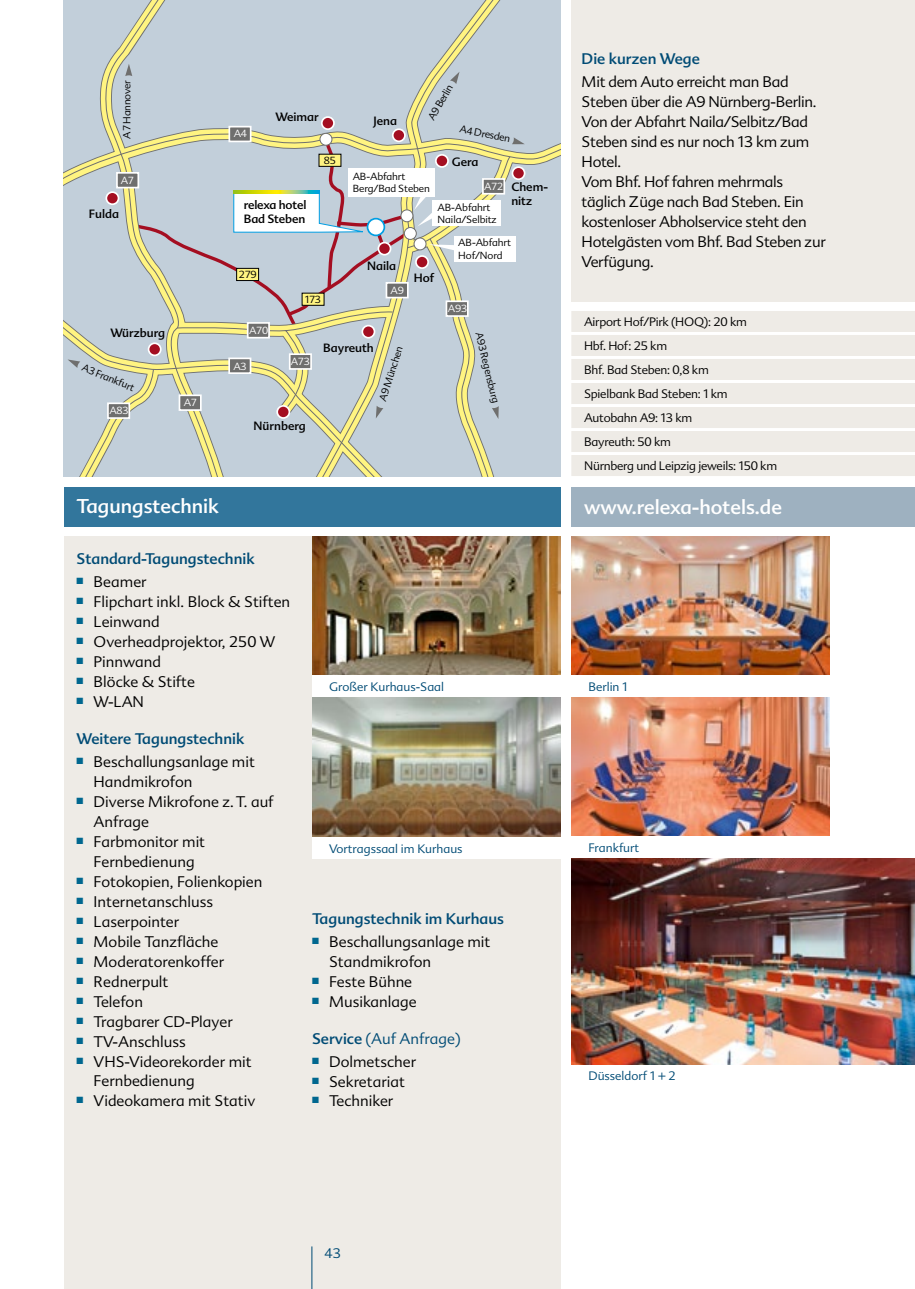
<style>
.page{position:relative;width:915px;height:1289px;background:#fff}
.page>*{position:absolute;margin:0;border:0;box-sizing:border-box;transform-origin:0 0}
.t1{font:19.5px "Advert";color:#fff}
.t2{font:300 15px/20px "Advert";color:#000}
.t3{font:300 15px/20px "Advert";letter-spacing:-.02em;color:#000}
.t4{font:15px "Advert";color:#004b75}
.t5{font:300 15px "Advert";color:#004b75}
.t6{font:300 13.5px "Advert";color:#004b75}
.t7{font:300 12px/24px "Advert";letter-spacing:-.02em;color:#000}
.t8{font:300 12px "Advert";color:#004b75}
.t9{font:11.7px/14.1px "Advert";color:#000}
.t10{font:300 10.2px "Advert";letter-spacing:-.025em;color:#000}
.t11{font:300 10.05px/12.1px "Advert";letter-spacing:-.01em;color:#000}
.t12{font:300 10.05px "Advert";letter-spacing:-.025em;color:#fff}
.s1{font-weight:300;font-size:10.05px;color:#fff}
.s2{font-weight:400}
</style>
<div class="page">
<div style="left:571px;top:0;width:343px;height:301px;background:#eeebe6"></div>
<div style="left:64px;top:536px;width:496px;height:752px;background:#eeebe6"></div>
<div style="left:64px;top:486px;width:496px;height:40px;background:#32769c"></div>
<div style="left:571px;top:486px;width:343px;height:40px;background:#9eb1c0"></div>
<div style="left:571px;top:311px;width:343px;height:21px;background:#eeebe6"></div>
<div style="left:571px;top:335px;width:343px;height:21px;background:#eeebe6"></div>
<div style="left:571px;top:359px;width:343px;height:21px;background:#eeebe6"></div>
<div style="left:571px;top:383px;width:343px;height:21px;background:#eeebe6"></div>
<div style="left:571px;top:407px;width:343px;height:21px;background:#eeebe6"></div>
<div style="left:571px;top:431px;width:343px;height:21px;background:#eeebe6"></div>
<div style="left:571px;top:455px;width:343px;height:21px;background:#eeebe6"></div>
<hr style="left:311px;top:1246px;width:1px;height:42px;background:#004b75">
<img style="left:571px;top:858px;width:343px;height:207px">
<img style="left:571px;top:697px;width:258px;height:139px">
<img style="left:571px;top:536px;width:258px;height:139px">
<img style="left:312px;top:536px;width:248px;height:139px">
<img style="left:312px;top:696px;width:248px;height:141px">
<div style="left:312px;top:837px;width:248px;height:22px;background:#fff"></div>
<div style="left:312px;top:675px;width:248px;height:21px;background:#fff"></div>
<div style="left:64px;top:0;width:496px;height:476px;background:#c2cfda"></div>
<div style="left:95px;top:0;width:136px;height:86px;background:#c2cfda"></div>
<div style="left:292px;top:0;width:263px;height:476px;background:#c2cfda"></div>
<div style="left:64px;top:86px;width:496px;height:169px;background:#c2cfda"></div>
<div style="left:64px;top:97px;width:496px;height:145px;background:#c2cfda"></div>
<div style="left:228px;top:126px;width:23px;height:16px;background:#6f6f6e;border:2px solid #fff"></div>
<svg style="left:104px;top:0;width:118px;height:131px;background:#c4cfcf"></svg>
<div style="left:305px;top:0;width:241px;height:476px;background:#c2cfda"></div>
<svg style="left:64px;top:131px;width:462px;height:345px;background:#c8cfc9"></svg>
<div style="left:482px;top:178px;width:23px;height:17px;background:#6f6f6e;border:2px solid #fff"></div>
<p class="t10" style="left:121px;top:138px;width:60px;rotate:-90deg">A7 Hannover</p>
<p class="t12" style="left:121px;top:174px;width:15px">A7</p>
<p class="t9" style="left:89px;top:207px;width:32px">Fulda</p>
<p class="t9" style="left:110px;top:325px;width:56px">Würzburg</p>
<p class="t11" style="left:85px;top:361px;width:57px;rotate:22deg">A3 Frankfurt</p>
<p class="t12" style="left:109px;top:404px;width:21px">A83</p>
<p class="t12" style="left:184px;top:396px;width:15px">A7</p>
<p class="t12" style="left:234px;top:128px;width:15px">A4</p>
<p class="t9" style="left:275px;top:110px;width:45px">Weimar</p>
<p class="t9" style="left:373px;top:113px;width:25px">Jena</p>
<p class="t11" style="left:324px;top:155px;width:14px">85</p>
<p class="t11" style="left:425px;top:116px;width:41px;rotate:-60deg">A9 Berlin</p>
<p class="t11" style="left:460px;top:123px;width:53px;rotate:11deg">A4 Dresden</p>
<p class="t9" style="left:451px;top:155px;width:28px">Gera</p>
<p class="t9" style="left:244px;top:197px;width:64px">relexa hotel<br>Bad Steben</p>
<p class="t11" style="left:239px;top:268px;width:19px">279</p>
<p class="t11" style="left:304px;top:293px;width:18px">173</p>
<p class="t11" style="left:352px;top:170px;width:79px">AB-Abfahrt<br>Berg/Bad Steben</p>
<p class="t9" style="left:367px;top:259px;width:31px">Naila</p>
<p class="t9" style="left:511px;top:180px;width:38px;text-indent:-27px"><span class="s1">A72</span> Chem&shy;nitz</p>
<p class="t11" style="left:437px;top:201px;width:61px">AB-Abfahrt<br>Naila/Selbitz</p>
<p class="t11" style="left:458px;top:237px;width:54px">AB-Abfahrt<br>Hof/Nord</p>
<p class="t12" style="left:390px;top:284px;width:15px">A9</p>
<p class="t9" style="left:414px;top:271px;width:22px">Hof</p>
<p class="t12" style="left:448px;top:302px;width:21px">A93</p>
<p class="t12" style="left:249px;top:324px;width:21px">A70</p>
<p class="t12" style="left:233px;top:360px;width:15px">A3</p>
<p class="t12" style="left:291px;top:355px;width:21px">A73</p>
<p class="t9" style="left:253px;top:418px;width:54px">Nürnberg</p>
<p class="t9" style="left:323px;top:340px;width:52px">Bayreuth</p>
<p class="t11" style="left:376px;top:398px;width:58px;rotate:-72deg">A9 München</p>
<p class="t10" style="left:484px;top:331px;width:74px;rotate:76deg">A93 Regensburg</p>
<h1 class="t1" style="left:77px;top:494px;width:144px">Tagungstechnik</h1>
<p class="t4" style="left:581px;top:49px;width:120px">Die kurzen Wege</p>
<p class="t3" style="left:581px;top:71px;width:245px">Mit dem Auto erreicht man Bad<br>Steben über die A9 Nürnberg-Berlin.<br>Von der Abfahrt Naila/Selbitz/Bad<br>Steben sind es nur noch 13 km zum<br>Hotel.<br>Vom Bhf. Hof fahren mehrmals täglich Züge nach Bad Steben. Ein kostenloser Abholservice steht den<br>Hotelgästen vom Bhf. Bad Steben zur<br>Verfügung.</p>
<p class="t7" style="left:584px;top:309px;width:194px">Airport Hof/Pirk (HOQ): 20 km<br>Hbf. Hof: 25 km<br>Bhf. Bad Steben: 0,8 km<br>Spielbank Bad Steben: 1 km<br>Autobahn A9: 13 km<br>Bayreuth: 50 km<br>Nürnberg und Leipzig jeweils: 150 km</p>
<h1 class="t1" style="left:584px;top:495px;width:199px">www.relexa-hotels.de</h1>
<p class="t4" style="left:77px;top:549px;width:179px">Standard-Tagungstechnik</p>
<p class="t2" style="left:77px;top:571px;width:72px"><sup>■</sup> Beamer</p>
<p class="t2" style="left:77px;top:591px;width:215px"><sup>■</sup> Flipchart inkl. Block &amp; Stiften</p>
<p class="t2" style="left:77px;top:611px;width:85px"><sup>■</sup> Leinwand</p>
<p class="t2" style="left:77px;top:631px;width:200px"><sup>■</sup> Overheadprojektor, 250 W</p>
<p class="t2" style="left:77px;top:651px;width:86px"><sup>■</sup> Pinnwand</p>
<p class="t2" style="left:77px;top:671px;width:120px"><sup>■</sup> Blöcke &amp; Stifte</p>
<p class="t2" style="left:77px;top:691px;width:69px"><sup>■</sup> W-LAN</p>
<p class="t4" style="left:77px;top:729px;width:169px">Weitere Tagungstechnik</p>
<p class="t2" style="left:94px;top:751px;width:163px;text-indent:-17px"><sup>■</sup> Beschallungsanlage mit<br>Handmikrofon</p>
<p class="t2" style="left:94px;top:791px;width:181px;text-indent:-17px"><sup>■</sup> Diverse Mikrofone z.T. auf<br>Anfrage</p>
<p class="t2" style="left:77px;top:831px;width:130px;text-align:center"><sup>■</sup> Farbmonitor mit<br>Fernbedienung</p>
<p class="t2" style="left:77px;top:871px;width:187px"><sup>■</sup> Fotokopien, Folienkopien</p>
<p class="t2" style="left:77px;top:891px;width:138px"><sup>■</sup> Internetanschluss</p>
<p class="t2" style="left:77px;top:911px;width:104px"><sup>■</sup> Laserpointer</p>
<p class="t2" style="left:77px;top:931px;width:143px"><sup>■</sup> Mobile Tanzfläche</p>
<p class="t2" style="left:77px;top:951px;width:149px"><sup>■</sup> Moderatorenkoffer</p>
<p class="t2" style="left:77px;top:971px;width:93px"><sup>■</sup> Rednerpult</p>
<p class="t2" style="left:77px;top:991px;width:68px"><sup>■</sup> Telefon</p>
<p class="t2" style="left:77px;top:1011px;width:158px"><sup>■</sup> Tragbarer CD-Player</p>
<p class="t2" style="left:77px;top:1031px;width:111px"><sup>■</sup> TV-Anschluss</p>
<p class="t2" style="left:94px;top:1051px;width:159px;text-indent:-17px"><sup>■</sup> VHS-Videorekorder mit<br>Fernbedienung</p>
<p class="t2" style="left:77px;top:1091px;width:180px"><sup>■</sup> Videokamera mit Stativ</p>
<p class="t8" style="left:329px;top:679px;width:116px">Großer Kurhaus-Saal</p>
<p class="t8" style="left:588px;top:679px;width:41px">Berlin 1</p>
<p class="t8" style="left:329px;top:841px;width:135px">Vortragssaal im Kurhaus</p>
<p class="t8" style="left:588px;top:840px;width:52px">Frankfurt</p>
<p class="t4" style="left:312px;top:909px;width:193px">Tagungstechnik im Kurhaus</p>
<p class="t2" style="left:329px;top:931px;width:163px;text-indent:-17px"><sup>■</sup> Beschallungsanlage mit<br>Standmikrofon</p>
<p class="t2" style="left:312px;top:971px;width:102px"><sup>■</sup> Feste Bühne</p>
<p class="t2" style="left:312px;top:991px;width:106px"><sup>■</sup> Musikanlage</p>
<p class="t5" style="left:312px;top:1029px;width:150px"><span class="s2">Service</span> (Auf Anfrage)</p>
<p class="t2" style="left:312px;top:1051px;width:106px"><sup>■</sup> Dolmetscher</p>
<p class="t2" style="left:312px;top:1071px;width:94px"><sup>■</sup> Sekretariat</p>
<p class="t2" style="left:312px;top:1091px;width:83px"><sup>■</sup> Techniker</p>
<p class="t8" style="left:588px;top:1068px;width:89px">Düsseldorf 1 + 2</p>
<p class="t6" style="left:324px;top:1245px;width:18px">43</p>
</div>
